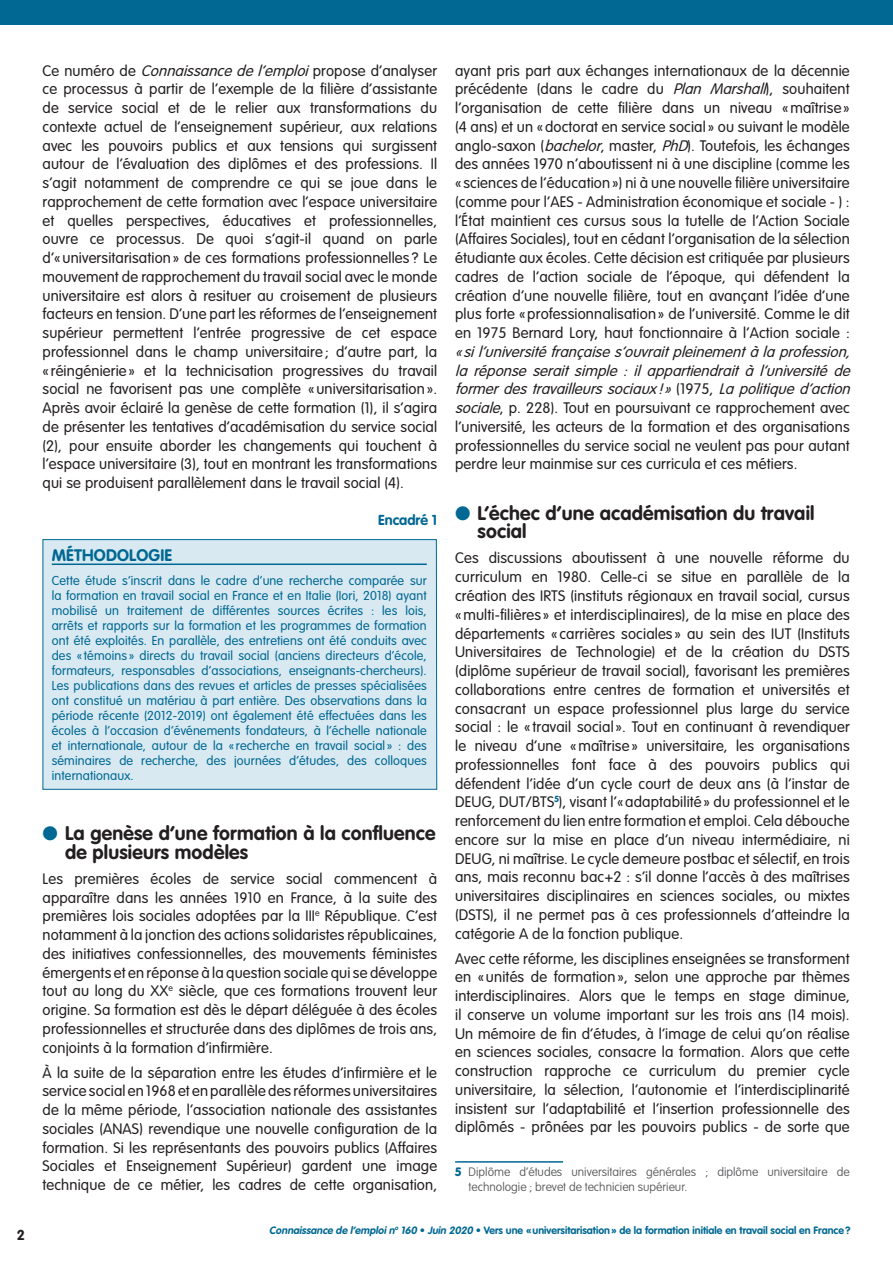
<style>
.page{position:relative;width:893px;height:1263px;background:#fff}
.page>*{position:absolute;margin:0;border:0;box-sizing:border-box;transform-origin:0 0}
.t1{font:700 19.5px/18.8px "VAG Rounded";letter-spacing:.01em;color:#231f20}
.t2{font:700 16.5px "VAG Rounded";letter-spacing:.01em;color:#006893}
.t3{font:300 15px/18.8px "VAG Rounded";letter-spacing:.01em;color:#231f20;text-align:justify}
.t4{font:700 14.25px "VAG Rounded";color:#006893}
.t5{font:700 14.25px "VAG Rounded";color:#231f20}
.t6{font:300 12.75px/15px "VAG Rounded";letter-spacing:.01em;color:#006893;text-align:justify}
.t7{font:100 12px/14.4px "VAG Rounded";color:#57585a}
.t8{font:700 10.5px "VAG Rounded";color:#006893}
.s1{font-style:italic}
.s2{color:#006893}
.s3{font-weight:900;color:#006893}
</style>
<div class="page">
<div style="left:43px;top:540px;width:394px;height:249px;background:#d8e9f1"></div>
<hr style="left:52px;top:563px;width:375px;height:2px;background:#006893">
<div style="left:43px;top:539px;width:394px;height:251px;border:1px solid #006893"></div>
<hr style="left:455px;top:1161px;width:108px;height:2px;background:#006893">
<div style="left:0;top:0;width:893px;height:24px;background:#006893"></div>
<p class="t3" style="left:43px;top:61px;width:396px">Ce numéro de <span class="s1">Connaissance de l’emploi</span> propose d’analyser ce processus à partir de l’exemple de la filière d’assistante de service social et de le relier aux transformations du contexte actuel de l’enseignement supérieur, aux relations avec les pouvoirs publics et aux tensions qui surgissent autour de l’évaluation des diplômes et des professions. Il s’agit notamment de comprendre ce qui se joue dans le rapprochement de cette formation avec l’espace universitaire et quelles perspectives, éducatives et professionnelles, ouvre ce processus. De quoi s’agit-il quand on parle d’« universitarisation » de ces formations professionnelles ? Le mouvement de rapprochement du travail social avec le monde universitaire est alors à resituer au croisement de plusieurs facteurs en tension. D’une part les réformes de l’enseignement supérieur permettent l’entrée progressive de cet espace professionnel dans le champ universitaire ; d’autre part, la « réingénierie » et la technicisation progressives du travail social ne favorisent pas une complète « universitarisation ».<br>Après avoir éclairé la genèse de cette formation (1), il s’agira de présenter les tentatives d’académisation du service social (2), pour ensuite aborder les changements qui touchent à l’espace universitaire (3), tout en montrant les transformations qui se produisent parallèlement dans le travail social (4).</p>
<p class="t4" style="left:378px;top:512px;width:60px">Encadré 1</p>
<p class="t2" style="left:52px;top:546px;width:122px">MÉTHODOLOGIE</p>
<p class="t6" style="left:52px;top:573px;width:377px">Cette étude s’inscrit dans le cadre d’une recherche comparée sur la formation en travail social en France et en Italie (Iori, 2018) ayant mobilisé un traitement de différentes sources écrites : les lois, arrêts et rapports sur la formation et les programmes de formation ont été exploités. En parallèle, des entretiens ont été conduits avec des « témoins » directs du travail social (anciens directeurs d’école, formateurs, responsables d’associations, enseignants-chercheurs).<br>Les publications dans des revues et articles de presses spécialisées ont constitué un matériau à part entière. Des observations dans la période récente (2012-2019) ont également été effectuées dans les écoles à l’occasion d’événements fondateurs, à l’échelle nationale et internationale, autour de la « recherche en travail social » : des séminaires de recherche, des journées d’études, des colloques internationaux.</p>
<h1 class="t1" style="left:65px;top:823px;width:372px;text-indent:-23px"><span class="s2">●</span> La genèse d’une formation à la confluence de plusieurs modèles</h1>
<p class="t3" style="left:43px;top:869px;width:396px">Les premières écoles de service social commencent à apparaître dans les années 1910 en France, à la suite des premières lois sociales adoptées par la III<sup>e</sup> République. C’est notamment à la jonction des actions solidaristes républicaines, des initiatives confessionnelles, des mouvements féministes émergents et en réponse à la question sociale qui se développe tout au long du XX<sup>e</sup> siècle, que ces formations trouvent leur origine. Sa formation est dès le départ déléguée à des écoles professionnelles et structurée dans des diplômes de trois ans, conjoints à la formation d’infirmière.</p>
<p class="t3" style="left:43px;top:1063px;width:396px">À la suite de la séparation entre les études d’infirmière et le service social en 1968 et en parallèle des réformes universitaires de la même période, l’association nationale des assistantes sociales (ANAS) revendique une nouvelle configuration de la formation. Si les représentants des pouvoirs publics (Affaires Sociales et Enseignement Supérieur) gardent une image technique de ce métier, les cadres de cette organisation,</p>
<p class="t3" style="left:455px;top:61px;width:396px">ayant pris part aux échanges internationaux de la décennie précédente (dans le cadre du <span class="s1">Plan Marshall</span>), souhaitent l’organisation de cette filière dans un niveau « maîtrise » (4 ans) et un « doctorat en service social » ou suivant le modèle anglo-saxon (<span class="s1">bachelor</span>, master, <span class="s1">PhD</span>). Toutefois, les échanges des années 1970 n’aboutissent ni à une discipline (comme les « sciences de l’éducation ») ni à une nouvelle filière universitaire (comme pour l’AES - Administration économique et sociale - ) : l’État maintient ces cursus sous la tutelle de l’Action Sociale (Affaires Sociales), tout en cédant l’organisation de la sélection étudiante aux écoles. Cette décision est critiquée par plusieurs cadres de l’action sociale de l’époque, qui défendent la création d’une nouvelle filière, tout en avançant l’idée d’une plus forte « professionnalisation » de l’université. Comme le dit en 1975 Bernard Lory, haut fonctionnaire à l’Action sociale :</p>
<p class="t3" style="left:455px;top:342px;width:396px"><span class="s1">« si l’université française s’ouvrait pleinement à la profession, la réponse serait simple : il appartiendrait à l’université de former des travailleurs sociaux ! »</span> (1975, <span class="s1">La politique d’action sociale</span>, p. 228). Tout en poursuivant ce rapprochement avec l’université, les acteurs de la formation et des organisations professionnelles du service social ne veulent pas pour autant perdre leur mainmise sur ces curricula et ces métiers.</p>
<h1 class="t1" style="left:478px;top:503px;width:338px;text-indent:-23px"><span class="s2">●</span> L’échec d’une académisation du travail social</h1>
<p class="t3" style="left:455px;top:549px;width:396px">Ces discussions aboutissent à une nouvelle réforme du curriculum en 1980. Celle-ci se situe en parallèle de la création des IRTS (instituts régionaux en travail social, cursus « multi-filières » et interdisciplinaires), de la mise en place des départements « carrières sociales » au sein des IUT (Instituts Universitaires de Technologie) et de la création du DSTS (diplôme supérieur de travail social), favorisant les premières collaborations entre centres de formation et universités et consacrant un espace professionnel plus large du service social : le « travail social ». Tout en continuant à revendiquer le niveau d’une « maîtrise » universitaire, les organisations professionnelles font face à des pouvoirs publics qui défendent l’idée d’un cycle court de deux ans (à l’instar de DEUG, DUT/BTS<sup>5</sup>), visant l’« adaptabilité » du professionnel et le renforcement du lien entre formation et emploi. Cela débouche encore sur la mise en place d’un niveau intermédiaire, ni DEUG, ni maîtrise. Le cycle demeure postbac et sélectif, en trois ans, mais reconnu bac+2 : s’il donne l’accès à des maîtrises universitaires disciplinaires en sciences sociales, ou mixtes (DSTS), il ne permet pas à ces professionnels d’atteindre la catégorie A de la fonction publique.</p>
<p class="t3" style="left:455px;top:949px;width:396px">Avec cette réforme, les disciplines enseignées se transforment en « unités de formation », selon une approche par thèmes interdisciplinaires. Alors que le temps en stage diminue, il conserve un volume important sur les trois ans (14 mois).<br>Un mémoire de fin d’études, à l’image de celui qu’on réalise en sciences sociales, consacre la formation. Alors que cette construction rapproche ce curriculum du premier cycle universitaire, la sélection, l’autonomie et l’interdisciplinarité insistent sur l’adaptabilité et l’insertion professionnelle des diplômés - prônées par les pouvoirs publics - de sorte que</p>
<p class="t7" style="left:469px;top:1165px;width:383px;text-indent:-14px"><span class="s3">5</span> Diplôme d’études universitaires générales ; diplôme universitaire de technologie ; brevet de technicien supérieur.</p>
<p class="t5" style="left:17px;top:1227px;width:10px">2</p>
<p class="t8" style="left:269px;top:1224px;width:583px"><span class="s1">Connaissance de l’emploi n</span><sup>o</sup> <span class="s1">160</span> • <span class="s1">Juin 2020</span> • Vers une «universitarisation» de la formation initiale en travail social en France?</p>
</div>
